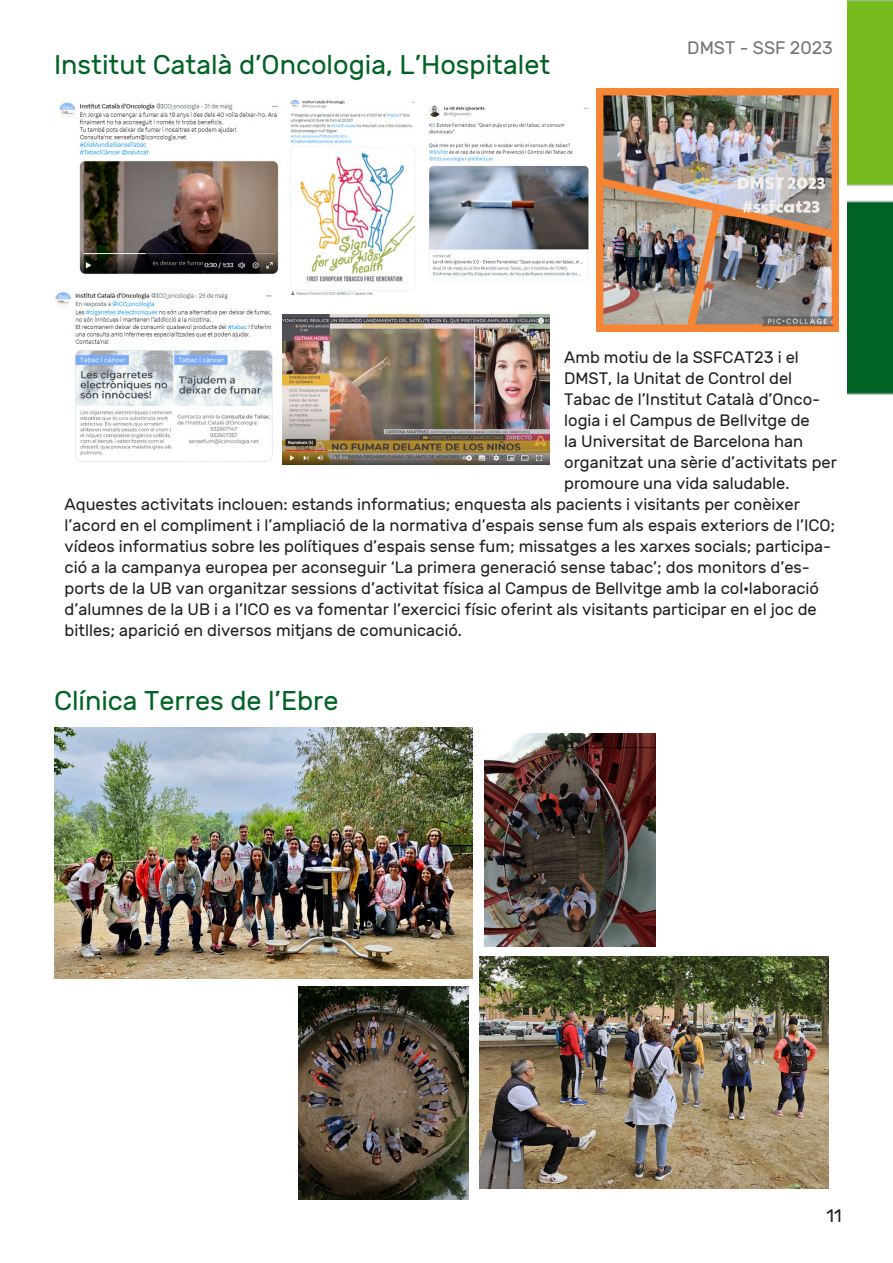
<style>
.page{position:relative;width:893px;height:1263px;background:#fff}
.page>*{position:absolute;margin:0;border:0;box-sizing:border-box;transform-origin:0 0}
.t1{font:27px "Rubik";color:#006224}
.t2{font:18px "Rubik";color:#727477}
.t3{font:18px "Rubik";color:#231f20}
.t4{font:16.5px/21px "Rubik";color:#231f20}
</style>
<div class="page">
<img style="left:848px;top:0;width:45px;height:395px">
<img style="left:290px;top:99px;width:126px;height:197px">
<img style="left:59px;top:102px;width:220px;height:173px">
<img style="left:55px;top:289px;width:218px;height:173px">
<img style="left:596px;top:89px;width:243px;height:243px">
<img style="left:283px;top:315px;width:267px;height:149px">
<img style="left:429px;top:105px;width:160px;height:175px">
<img style="left:54px;top:727px;width:419px;height:251px">
<img style="left:299px;top:986px;width:169px;height:213px">
<img style="left:479px;top:957px;width:349px;height:231px">
<img style="left:484px;top:733px;width:172px;height:213px">
<p class="t1" style="left:54px;top:50px;width:498px">Institut Català d’Oncologia, L’Hospitalet</p>
<p class="t2" style="left:687px;top:38px;width:147px">DMST - SSF 2023</p>
<p class="t4" style="left:564px;top:348px;width:274px">Amb motiu de la SSFCAT23 i el<br>DMST, la Unitat de Control del<br>Tabac de l’Institut Català d’Onco&shy;logia i el Campus de Bellvitge de<br>la Universitat de Barcelona han organitzat una sèrie d’activitats per promoure una vida saludable.</p>
<p class="t4" style="left:65px;top:495px;width:772px">Aquestes activitats inclouen: estands informatius; enquesta als pacients i visitants per conèixer l’acord en el compliment i l’ampliació de la normativa d’espais sense fum als espais exteriors de l’ICO; vídeos informatius sobre les polítiques d’espais sense fum; missatges a les xarxes socials; participa&shy;ció a la campanya europea per aconseguir ‘La primera generació sense tabac’; dos monitors d’es&shy;ports de la UB van organitzar sessions d’activitat física al Campus de Bellvitge amb la col·laboració d’alumnes de la UB i a l’ICO es va fomentar l’exercici físic oferint als visitants participar en el joc de bitlles; aparició en diversos mitjans de comunicació.</p>
<p class="t1" style="left:54px;top:685px;width:286px">Clínica Terres de l’Ebre</p>
<p class="t3" style="left:827px;top:1206px;width:17px">11</p>
</div>
